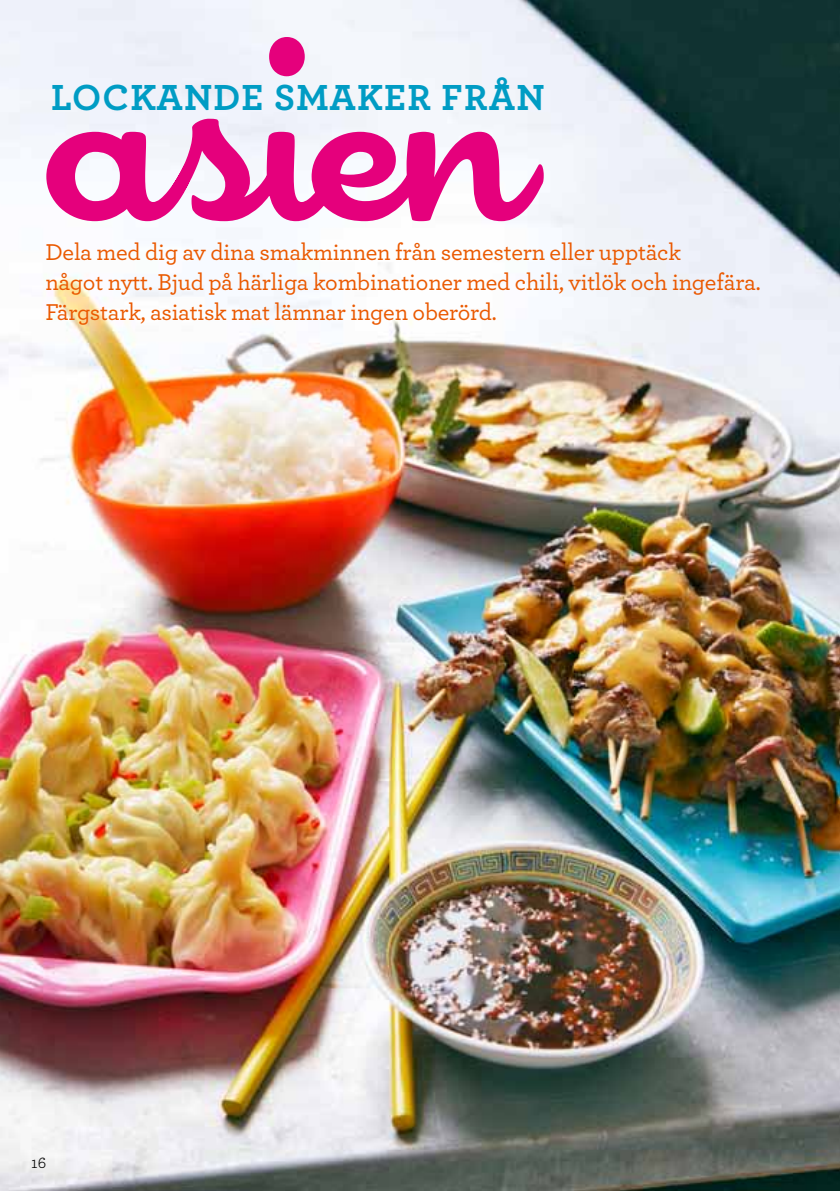
<style>
.page{position:relative;width:840px;height:1191px;background:#fff}
.page>*{position:absolute;margin:0;border:0;box-sizing:border-box;transform-origin:0 0}
.t1{font:700 38px "Archer";color:#009cc4}
.t2{font:500 24px/30px "Archer";letter-spacing:-.01em;color:#ea5901}
.t3{font:16.4px "Archer";color:#000}
</style>
<div class="page">
<img style="left:0;top:0;width:839px;height:1191px">
<svg style="left:46px;top:119px;width:497px;height:102px"></svg>
<svg style="left:269px;top:37px;width:35px;height:39px"></svg>
<h1 class="t1" style="left:51px;top:67px;width:495px">LOCKANDE SMAKER FRÅN</h1>
<p class="t2" style="left:45px;top:236px;width:716px">Dela med dig av dina smakminnen från semestern eller upptäck<br>något nytt. Bjud på härliga kombinationer med chili, vitlök och ingefära.<br>Färgstark, asiatisk mat lämnar ingen oberörd.</p>
<p class="t3" style="left:31px;top:1151px;width:16px">16</p>
</div>
